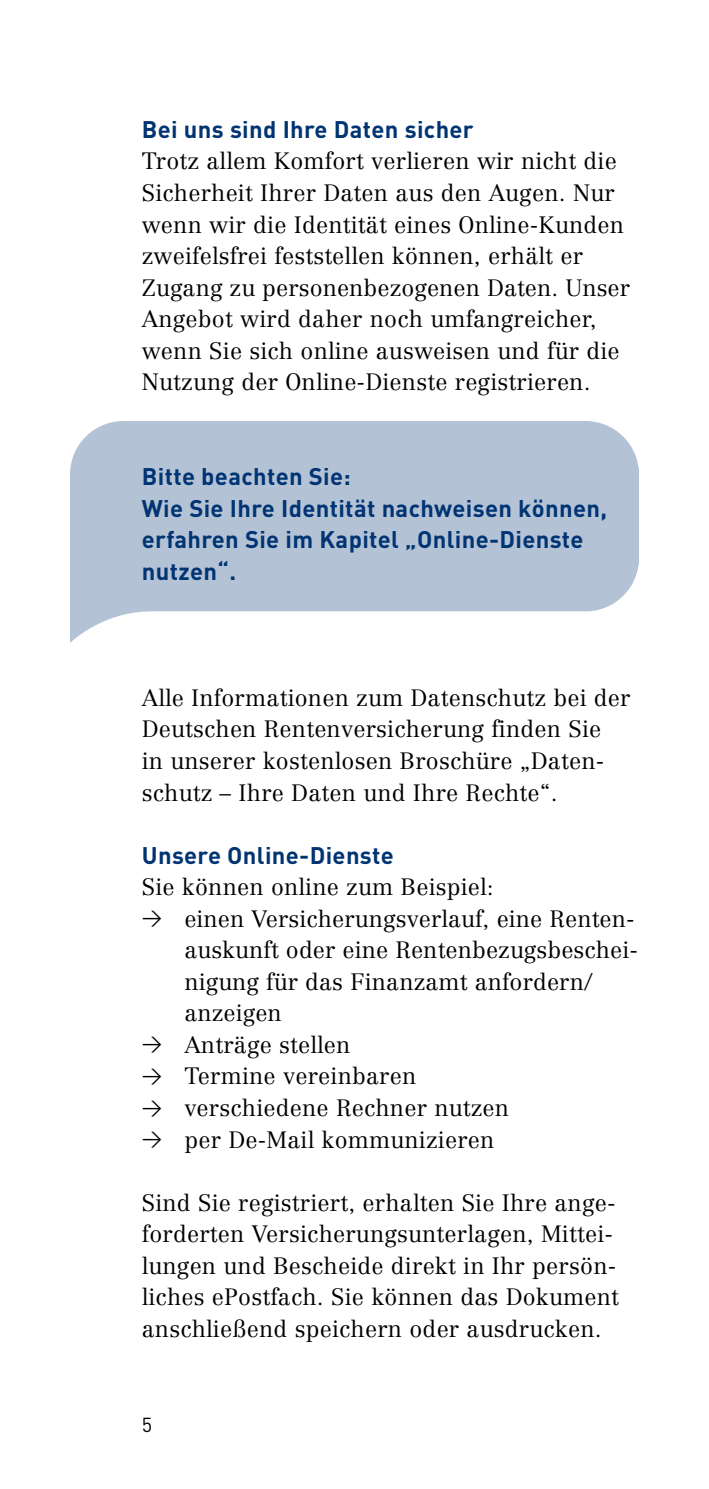
<style>
.page{position:relative;width:709px;height:1489px;background:#fff}
.page>*{position:absolute;margin:0;border:0;box-sizing:border-box;transform-origin:0 0}
.t1{font:700 23.75px/31.5px "DIN";letter-spacing:.015em;color:#003472}
.t2{font:300 23.25px/31.5px "Centennial";letter-spacing:.01em;color:#000}
.t3{font:20px "DIN";color:#000}
.s1{font-family:"DIN Regular Alternate";font-weight:400;font-size:20px}
</style>
<div class="page">
<h3 class="t1" style="left:142px;top:112px;width:333px">Bei uns sind Ihre Daten sicher</h3>
<p class="t2" style="left:142px;top:145px;width:490px">Trotz allem Komfort verlieren wir nicht die Sicherheit Ihrer Daten aus den Augen. Nur wenn wir die Identität eines Online-Kunden zweifelsfrei feststellen können, erhält er Zugang zu personenbezogenen Daten. Unser Angebot wird daher noch umfangreicher, wenn Sie sich online ausweisen und für die Nutzung der Online-Dienste registrieren.</p>
<h3 class="t1" style="left:142px;top:459px;width:210px">Bitte beachten Sie:</h3>
<p class="t1" style="left:142px;top:491px;width:467px">Wie Sie Ihre Identität nachweisen können, erfahren Sie im Kapitel „Online-Dienste nutzen“.</p>
<p class="t2" style="left:142px;top:681px;width:490px">Alle Informationen zum Datenschutz bei der Deutschen Rentenversicherung finden Sie<br>in unserer kostenlosen Broschüre „Daten&shy;schutz – Ihre Daten und Ihre Rechte“.</p>
<h3 class="t1" style="left:142px;top:838px;width:253px">Unsere Online-Dienste</h3>
<p class="t2" style="left:142px;top:871px;width:353px">Sie können online zum Beispiel:</p>
<p class="t2" style="left:184px;top:902px;width:455px;text-indent:-43px"><span class="s1">&gt;</span> einen Versicherungsverlauf, eine Renten&shy;auskunft oder eine Rentenbezugsbeschei&shy;nigung für das Finanzamt anfordern/ anzeigen</p>
<p class="t2" style="left:142px;top:1028px;width:210px"><span class="s1">&gt;</span> Anträge stellen</p>
<p class="t2" style="left:142px;top:1060px;width:276px"><span class="s1">&gt;</span> Termine vereinbaren</p>
<p class="t2" style="left:142px;top:1091px;width:369px"><span class="s1">&gt;</span> verschiedene Rechner nutzen</p>
<p class="t2" style="left:142px;top:1123px;width:354px"><span class="s1">&gt;</span> per De-Mail kommunizieren</p>
<p class="t2" style="left:142px;top:1186px;width:478px">Sind Sie registriert, erhalten Sie Ihre ange&shy;forderten Versicherungsunterlagen, Mittei&shy;lungen und Bescheide direkt in Ihr persön&shy;liches ePostfach. Sie können das Dokument anschließend speichern oder ausdrucken.</p>
<p class="t3" style="left:142px;top:1411px;width:12px">5</p>
</div>
